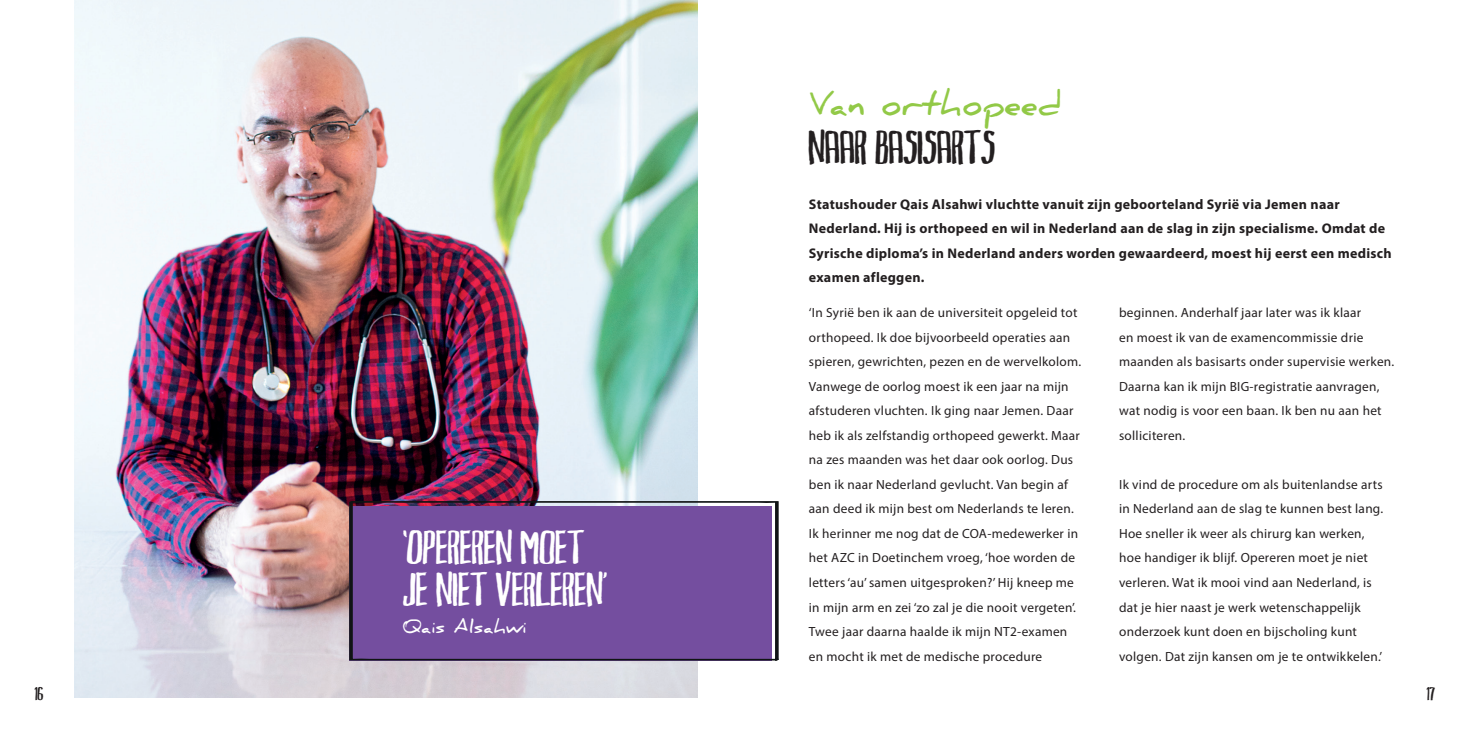
<style>
.page{position:relative;width:1469px;height:735px;background:#fff}
.page>*{position:absolute;margin:0;border:0;box-sizing:border-box;transform-origin:0 0}
.Dikke_kop{font:45.5px "Markus Ink";color:#fff}
.Dikke_kop-2{font:45.5px "Markus Ink";color:#231f20}
.Schuine_kop{font:700 31.5px "Daniel";letter-spacing:.02em;color:#92c947}
.Schuine_kop-2{font:700 17.5px "Daniel";letter-spacing:.02em;color:#fff}
.Dikke_kop-3{font:17.5px "Markus Ink";color:#231f20}
.Basisalinea_bold{font:700 14px/24.5px "Myriad Pro";letter-spacing:.02em;color:#231f20}
.t1{font:13.3px/24.5px "Myriad Pro";letter-spacing:.02em;color:#231f20}
</style>
<div class="page">
<img style="left:74px;top:0;width:623px;height:697px">
<div style="left:349px;top:501px;width:430px;height:159px;background:#744e9f"></div>
<p class="Dikke_kop" style="left:403px;top:524px;width:183px">‘OPEREREN MOET</p>
<p class="Dikke_kop" style="left:403px;top:566px;width:206px">JE NIET VERLEREN’</p>
<p class="Schuine_kop-2" style="left:403px;top:616px;width:125px">Qais Alsahwi</p>
<p class="Schuine_kop" style="left:809px;top:86px;width:254px">Van orthopeed</p>
<p class="Dikke_kop-2" style="left:809px;top:124px;width:192px">NAAR BASISARTS  </p>
<p class="Basisalinea_bold" style="left:809px;top:191px;width:584px">Statushouder Qais Alsahwi vluchtte vanuit zijn geboorteland Syrië via Jemen naar Nederland. Hij is orthopeed en wil in Nederland aan de slag in zijn specialisme. Omdat de Syrische diploma’s in Nederland anders worden gewaardeerd, moest hij eerst een medisch examen afleggen.  </p>
<p class="t1" style="left:809px;top:300px;width:274px">‘In Syrië ben ik aan de universiteit opgeleid tot orthopeed. Ik doe bijvoorbeeld operaties aan spieren, gewrichten, pezen en de wervelkolom.<br>Vanwege de oorlog moest ik een jaar na mijn afstuderen vluchten. Ik ging naar Jemen. Daar heb ik als zelfstandig orthopeed gewerkt. Maar na zes maanden was het daar ook oorlog. Dus ben ik naar Nederland gevlucht. Van begin af aan deed ik mijn best om Nederlands te leren.<br>Ik herinner me nog dat de COA-medewerker in het AZC in Doetinchem vroeg, ‘hoe worden de letters ‘au’ samen uitgesproken?’ Hij kneep me in mijn arm en zei ‘zo zal je die nooit vergeten’.<br>Twee jaar daarna haalde ik mijn NT2-examen en mocht ik met de medische procedure</p>
<p class="t1" style="left:1119px;top:300px;width:277px">beginnen. Anderhalf jaar later was ik klaar<br>en moest ik van de examencommissie drie maanden als basisarts onder supervisie werken.<br>Daarna kan ik mijn BIG-registratie aanvragen, wat nodig is voor een baan. Ik ben nu aan het solliciteren.</p>
<p class="t1" style="left:1119px;top:471px;width:266px">Ik vind de procedure om als buitenlandse arts in Nederland aan de slag te kunnen best lang.<br>Hoe sneller ik weer als chirurg kan werken, hoe handiger ik blijf. Opereren moet je niet verleren. Wat ik mooi vind aan Nederland, is dat je hier naast je werk wetenschappelijk onderzoek kunt doen en bijscholing kunt volgen. Dat zijn kansen om je te ontwikkelen.’</p>
<p class="Dikke_kop-3" style="left:34px;top:684px;width:11px">16</p>
<p class="Dikke_kop-3" style="left:1426px;top:684px;width:10px">17</p>
</div>
